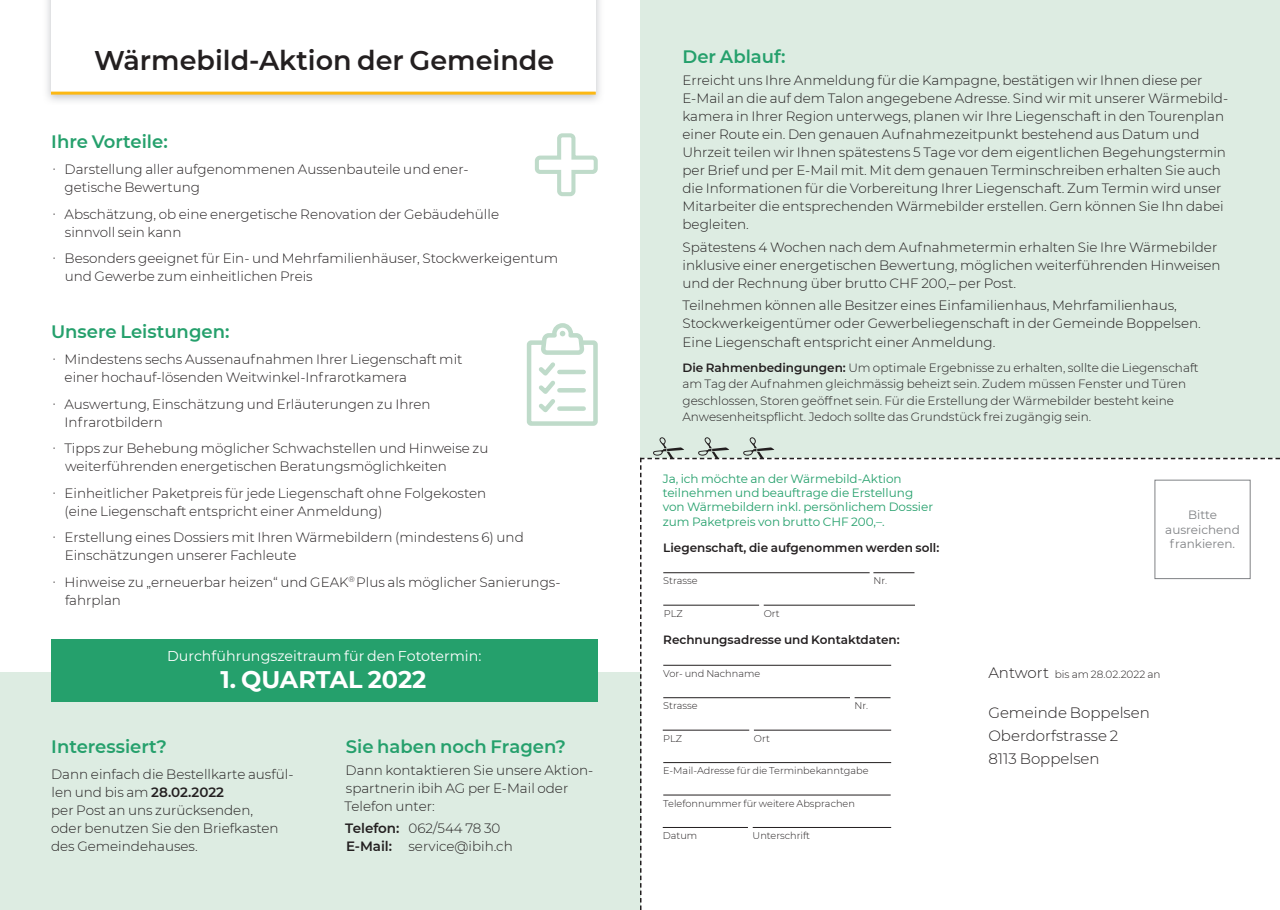
<style>
.page{position:relative;width:1280px;height:910px;background:#fff}
.page>*{position:absolute;margin:0;border:0;box-sizing:border-box;transform-origin:0 0}
.t1{font:600 27px "Montserrat";color:#231f20}
.t2{font:700 24px "Montserrat";color:#fff}
.t3{font:600 18px "Montserrat";color:#25a06c}
.t4{font:300 15px/23.1px "Montserrat";color:#231f20}
.t5{font:14.25px "Montserrat";color:#fff}
.t6{font:300 13.5px/18px "Montserrat";color:#231f20}
.t7{font:300 12px/16.5px "Montserrat";color:#231f20}
.t8{font:12px/14.4px "Montserrat";color:#25a06c}
.t9{font:600 12px "Montserrat";color:#231f20}
.t10{font:12px/14.4px "Montserrat";color:#808285;text-align:center}
.t11{font:300 10.5px "Montserrat";color:#231f20}
.t12{font:300 9.75px "Montserrat";color:#231f20}
.s1{font-weight:600}
.s2{font-size:15px}
</style>
<div class="page">
<div style="left:0;top:672px;width:641px;height:238px;background:#ddece2"></div>
<div style="left:641px;top:0;width:639px;height:458px;background:#ddece2"></div>
<div style="left:51px;top:639px;width:546px;height:63px;background:#25a06c"></div>
<svg style="left:640px;top:437px;width:640px;height:473px"></svg>
<hr style="left:51px;top:92px;width:545px;height:3px;background:#fcb814">
<div style="left:1154px;top:480px;width:96px;height:99px;border:1px solid #808285"></div>
<div style="left:527px;top:340px;width:71px;height:86px;border:4px solid #bfdbca;border-radius:2px"></div>
<svg style="left:535px;top:323px;width:52px;height:90px"></svg>
<svg style="left:535px;top:133px;width:63px;height:64px"></svg>
<h1 class="t1" style="left:94px;top:41px;width:462px">Wärmebild-Aktion der Gemeinde</h1>
<h3 class="t3" style="left:51px;top:129px;width:118px">Ihre Vorteile:</h3>
<p class="t6" style="left:65px;top:160px;width:405px;text-indent:-12px">∙ Darstellung aller aufgenommenen Aussenbauteile und ener&shy;getische Bewertung</p>
<p class="t6" style="left:65px;top:205px;width:436px;text-indent:-12px">∙ Abschätzung, ob eine energetische Renovation der Gebäudehülle sinnvoll sein kann</p>
<p class="t6" style="left:65px;top:249px;width:495px;text-indent:-12px">∙ Besonders geeignet für Ein- und Mehrfamilienhäuser, Stockwerkeigentum und Gewerbe zum einheitlichen Preis</p>
<h3 class="t3" style="left:51px;top:319px;width:180px">Unsere Leistungen:</h3>
<p class="t6" style="left:65px;top:350px;width:399px;text-indent:-12px">∙ Mindestens sechs Aussenaufnahmen Ihrer Liegenschaft mit einer hochauf-lösenden Weitwinkel-Infrarotkamera</p>
<p class="t6" style="left:65px;top:395px;width:368px;text-indent:-12px">∙ Auswertung, Einschätzung und Erläuterungen zu Ihren<br>Infrarotbildern</p>
<p class="t6" style="left:65px;top:439px;width:425px;text-indent:-13px">∙ Tipps zur Behebung möglicher Schwachstellen und Hinweise zu weiterführenden energetischen Beratungsmöglichkeiten</p>
<p class="t6" style="left:64px;top:484px;width:423px;text-indent:-12px">∙ Einheitlicher Paketpreis für jede Liegenschaft ohne Folgekosten (eine Liegenschaft entspricht einer Anmeldung)</p>
<p class="t6" style="left:65px;top:528px;width:461px;text-indent:-12px">∙ Erstellung eines Dossiers mit Ihren Wärmebildern (mindestens 6) und<br>Einschätzungen unserer Fachleute</p>
<p class="t6" style="left:65px;top:573px;width:497px;text-indent:-12px">∙ Hinweise zu „erneuerbar heizen“ und GEAK<sup>®</sup> Plus als möglicher Sanierungs&shy;fahrplan</p>
<p class="t5" style="left:167px;top:646px;width:316px">Durchführungszeitraum für den Fototermin:</p>
<h2 class="t2" style="left:220px;top:662px;width:207px">1. QUARTAL 2022</h2>
<h3 class="t3" style="left:51px;top:734px;width:117px">Interessiert?</h3>
<p class="t6" style="left:51px;top:765px;width:244px">Dann einfach die Bestellkarte ausfül&shy;len und bis am <span class="s1">28.02.2022<br></span>per Post an uns zurücksenden,<br>oder benutzen Sie den Briefkasten des Gemeindehauses.</p>
<h3 class="t3" style="left:346px;top:734px;width:222px">Sie haben noch Fragen?</h3>
<p class="t6" style="left:345px;top:761px;width:250px">Dann kontaktieren Sie unsere Aktion&shy;spartnerin ibih AG per E-Mail oder<br>Telefon unter:</p>
<p class="t6" style="left:345px;top:819px;width:169px"><span class="s1">Telefon:</span> 062/544 78 30<br><span class="s1">E-Mail:</span> service@ibih.ch</p>
<h3 class="t3" style="left:682px;top:44px;width:104px">Der Ablauf:</h3>
<p class="t6" style="left:682px;top:71px;width:547px">Erreicht uns Ihre Anmeldung für die Kampagne, bestätigen wir Ihnen diese per E-Mail an die auf dem Talon angegebene Adresse. Sind wir mit unserer Wärmebild&shy;kamera in Ihrer Region unterwegs, planen wir Ihre Liegenschaft in den Tourenplan einer Route ein. Den genauen Aufnahmezeitpunkt bestehend aus Datum und Uhrzeit teilen wir Ihnen spätestens 5 Tage vor dem eigentlichen Begehungstermin per Brief und per E-Mail mit. Mit dem genauen Terminschreiben erhalten Sie auch die Informationen für die Vorbereitung Ihrer Liegenschaft. Zum Termin wird unser Mitarbeiter die entsprechenden Wärmebilder erstellen. Gern können Sie Ihn dabei begleiten.</p>
<p class="t6" style="left:682px;top:237px;width:540px">Spätestens 4 Wochen nach dem Aufnahmetermin erhalten Sie Ihre Wärmebilder inklusive einer energetischen Bewertung, möglichen weiterführenden Hinweisen und der Rechnung über brutto CHF 200,– per Post.</p>
<p class="t6" style="left:682px;top:295px;width:520px">Teilnehmen können alle Besitzer eines Einfamilienhaus, Mehrfamilienhaus,<br>Stockwerkeigentümer oder Gewerbeliegenschaft in der Gemeinde Boppelsen.<br>Eine Liegenschaft entspricht einer Anmeldung.</p>
<p class="t7" style="left:682px;top:359px;width:518px"><span class="s1">Die Rahmenbedingungen:</span> Um optimale Ergebnisse zu erhalten, sollte die Liegenschaft am Tag der Aufnahmen gleichmässig beheizt sein. Zudem müssen Fenster und Türen geschlossen, Storen geöffnet sein. Für die Erstellung der Wärmebilder besteht keine Anwesenheitspflicht. Jedoch sollte das Grundstück frei zugängig sein.</p>
<p class="t8" style="left:663px;top:471px;width:272px">Ja, ich möchte an der Wärmebild-Aktion teilnehmen und beauftrage die Erstellung von Wärmebildern inkl. persönlichem Dossier zum Paketpreis von brutto CHF 200,–.</p>
<p class="t9" style="left:663px;top:539px;width:277px">Liegenschaft, die aufgenommen werden soll:</p>
<p class="t12" style="left:663px;top:574px;width:36px">Strasse</p>
<p class="t12" style="left:873px;top:574px;width:15px">Nr.</p>
<p class="t12" style="left:664px;top:607px;width:20px">PLZ</p>
<p class="t12" style="left:764px;top:607px;width:18px">Ort</p>
<p class="t9" style="left:663px;top:631px;width:238px">Rechnungsadresse und Kontaktdaten:</p>
<p class="t12" style="left:663px;top:667px;width:99px">Vor- und Nachname</p>
<p class="t12" style="left:663px;top:699px;width:36px">Strasse</p>
<p class="t12" style="left:855px;top:699px;width:15px">Nr.</p>
<p class="t12" style="left:663px;top:732px;width:20px">PLZ</p>
<p class="t12" style="left:754px;top:732px;width:18px">Ort</p>
<p class="t12" style="left:663px;top:764px;width:207px">E-Mail-Adresse für die Terminbekanntgabe</p>
<p class="t12" style="left:663px;top:796px;width:193px">Telefonnummer für weitere Absprachen</p>
<p class="t12" style="left:663px;top:829px;width:36px">Datum</p>
<p class="t12" style="left:753px;top:829px;width:59px">Unterschrift</p>
<p class="t10" style="left:1165px;top:508px;width:76px">Bitte ausreichend frankieren.</p>
<p class="t11" style="left:988px;top:667px;width:174px"><span class="s2">Antwort</span> bis am 28.02.2022 an</p>
<p class="t4" style="left:988px;top:701px;width:163px">Gemeinde Boppelsen<br>Oberdorfstrasse 2<br>8113 Boppelsen</p>
</div>
